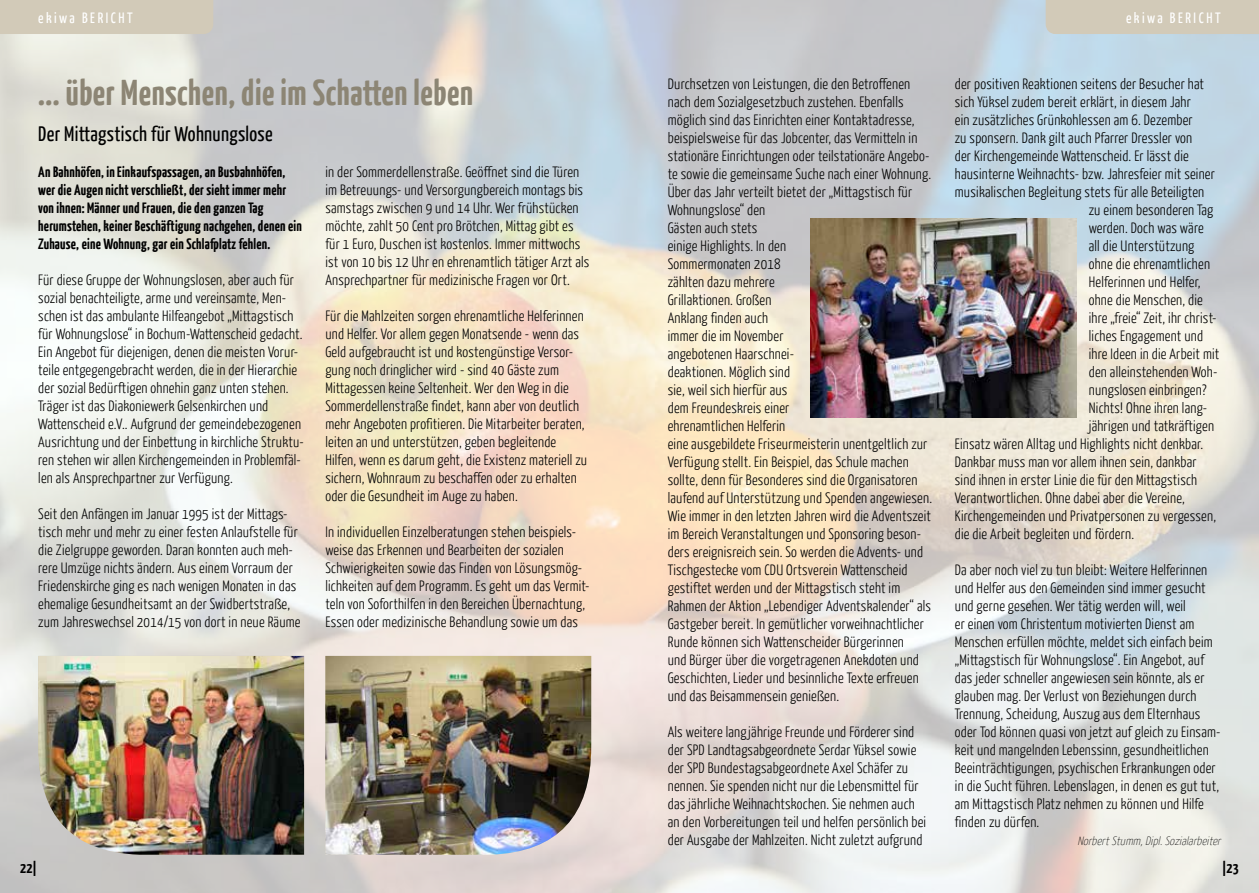
<style>
.page{position:relative;width:1259px;height:893px;background:#fff}
.page>*{position:absolute;margin:0;border:0;box-sizing:border-box;transform-origin:0 0}
.t1{font:700 36px "Yanone Kaffeesatz";letter-spacing:.015em;color:#8c8574}
.t2{font:21px "Yanone Kaffeesatz";letter-spacing:.015em;color:#000}
.t3{font:300 15px/18px "Yanone Kaffeesatz";letter-spacing:.015em;color:#000}
.t4{font:700 15px/18px "Yanone Kaffeesatz";letter-spacing:.015em;color:#000}
.t5{font:15px "Yanone Kaffeesatz";letter-spacing:.17em;color:#fff}
.t6{font:italic 100 12px "Yanone Kaffeesatz";color:#000}
</style>
<div class="page">
<img style="left:0;top:0;width:1259px;height:893px">
<img style="left:325px;top:656px;width:266px;height:199px">
<img style="left:38px;top:656px;width:266px;height:199px">
<img style="left:810px;top:219px;width:266px;height:199px">
<div style="left:1045px;top:0;width:214px;height:34px;background:#d2cab8"></div>
<div style="left:0;top:0;width:213px;height:34px;background:#d2cab8"></div>
<p class="t5" style="left:38px;top:8px;width:96px">ekiwa BERICHT</p>
<p class="t5" style="left:1126px;top:8px;width:96px">ekiwa BERICHT</p>
<h1 class="t1" style="left:38px;top:69px;width:436px">... über Menschen, die im Schatten leben</h1>
<h2 class="t2" style="left:38px;top:121px;width:236px">Der Mittagstisch für Wohnungslose</h2>
<p class="t4" style="left:38px;top:162px;width:265px">An Bahnhöfen, in Einkaufspassagen, an Busbahnhöfen, wer die Augen nicht verschließt, der sieht immer mehr von ihnen: Männer und Frauen, die den ganzen Tag herumstehen, keiner Beschäftigung nachgehen, denen ein Zuhause, eine Wohnung, gar ein Schlafplatz fehlen.</p>
<p class="t3" style="left:38px;top:271px;width:267px">Für diese Gruppe der Wohnungslosen, aber auch für sozial benachteiligte, arme und vereinsamte, Men&shy;schen ist das ambulante Hilfeangebot „Mittagstisch für Wohnungslose“ in Bochum-Wattenscheid gedacht.<br>Ein Angebot für diejenigen, denen die meisten Vorur&shy;teile entgegengebracht werden, die in der Hierarchie der sozial Bedürftigen ohnehin ganz unten stehen.<br>Träger ist das Diakoniewerk Gelsenkirchen und Wattenscheid e.V.. Aufgrund der gemeindebezogenen Ausrichtung und der Einbettung in kirchliche Struktu&shy;ren stehen wir allen Kirchengemeinden in Problemfäl&shy;len als Ansprechpartner zur Verfügung.</p>
<p class="t3" style="left:38px;top:505px;width:264px">Seit den Anfängen im Januar 1995 ist der Mittags&shy;tisch mehr und mehr zu einer festen Anlaufstelle für die Zielgruppe geworden. Daran konnten auch meh&shy;rere Umzüge nichts ändern. Aus einem Vorraum der Friedenskirche ging es nach wenigen Monaten in das ehemalige Gesundheitsamt an der Swidbertstraße, zum Jahreswechsel 2014/15 von dort in neue Räume</p>
<p class="t3" style="left:325px;top:163px;width:265px">in der Sommerdellenstraße. Geöffnet sind die Türen im Betreuungs- und Versorgungbereich montags bis samstags zwischen 9 und 14 Uhr. Wer frühstücken möchte, zahlt 50 Cent pro Brötchen, Mittag gibt es für 1 Euro, Duschen ist kostenlos. Immer mittwochs ist von 10 bis 12 Uhr en ehrenamtlich tätiger Arzt als Ansprechpartner für medizinische Fragen vor Ort.</p>
<p class="t3" style="left:325px;top:307px;width:263px">Für die Mahlzeiten sorgen ehrenamtliche Helferinnen und Helfer. Vor allem gegen Monatsende - wenn das Geld aufgebraucht ist und kostengünstige Versor&shy;gung noch dringlicher wird - sind 40 Gäste zum Mittagessen keine Seltenheit. Wer den Weg in die Sommerdellenstraße findet, kann aber von deutlich mehr Angeboten profitieren. Die Mitarbeiter beraten, leiten an und unterstützen, geben begleitende Hilfen, wenn es darum geht, die Existenz materiell zu sichern, Wohnraum zu beschaffen oder zu erhalten oder die Gesundheit im Auge zu haben.</p>
<p class="t3" style="left:325px;top:523px;width:266px">In individuellen Einzelberatungen stehen beispiels&shy;weise das Erkennen und Bearbeiten der sozialen Schwierigkeiten sowie das Finden von Lösungsmög&shy;lichkeiten auf dem Programm. Es geht um das Vermit&shy;teln von Soforthilfen in den Bereichen Übernachtung, Essen oder medizinische Behandlung sowie um das</p>
<p class="t3" style="left:668px;top:74px;width:266px">Durchsetzen von Leistungen, die den Betroffenen nach dem Sozialgesetzbuch zustehen. Ebenfalls möglich sind das Einrichten einer Kontaktadresse, beispielsweise für das Jobcenter, das Vermitteln in stationäre Einrichtungen oder teilstationäre Angebo&shy;te sowie die gemeinsame Suche nach einer Wohnung.<br>Über das Jahr verteilt bietet der „Mittagstisch für Wohnungslose“ den<br>Gästen auch stets<br>einige Highlights. In den<br>Sommermonaten 2018<br>zählten dazu mehrere<br>Grillaktionen. Großen<br>Anklang finden auch<br>immer die im November<br>angebotenen Haarschnei-<br>deaktionen. Möglich sind<br>sie, weil sich hierfür aus<br>dem Freundeskreis einer<br>ehrenamtlichen Helferin<br>eine ausgebildete Friseurmeisterin unentgeltlich zur Verfügung stellt. Ein Beispiel, das Schule machen sollte, denn für Besonderes sind die Organisatoren laufend auf Unterstützung und Spenden angewiesen.<br>Wie immer in den letzten Jahren wird die Adventszeit im Bereich Veranstaltungen und Sponsoring beson&shy;ders ereignisreich sein. So werden die Advents- und Tischgestecke vom CDU Ortsverein Wattenscheid gestiftet werden und der Mittagstisch steht im Rahmen der Aktion „Lebendiger Adventskalender“ als Gastgeber bereit. In gemütlicher vorweihnachtlicher Runde können sich Wattenscheider Bürgerinnen<br>und Bürger über die vorgetragenen Anekdoten und Geschichten, Lieder und besinnliche Texte erfreuen und das Beisammensein genießen.</p>
<p class="t3" style="left:668px;top:722px;width:260px">Als weitere langjährige Freunde und Förderer sind der SPD Landtagsabgeordnete Serdar Yüksel sowie der SPD Bundestagsabgeordnete Axel Schäfer zu nennen. Sie spenden nicht nur die Lebensmittel für das jährliche Weihnachtskochen. Sie nehmen auch an den Vorbereitungen teil und helfen persönlich bei der Ausgabe der Mahlzeiten. Nicht zuletzt aufgrund</p>
<p class="t3" style="left:955px;top:74px;width:250px">der positiven Reaktionen seitens der Besucher hat</p>
<p class="t3" style="left:955px;top:92px;width:237px">sich Yüksel zudem bereit erklärt, in diesem Jahr</p>
<p class="t3" style="left:955px;top:110px;width:239px">ein zusätzliches Grünkohlessen am 6. Dezember</p>
<p class="t3" style="left:955px;top:128px;width:239px">zu sponsern. Dank gilt auch Pfarrer Dressler von</p>
<p class="t3" style="left:955px;top:146px;width:235px">der Kirchengemeinde Wattenscheid. Er lässt die</p>
<p class="t3" style="left:955px;top:164px;width:261px">hausinterne Weihnachts- bzw. Jahresfeier mit seiner</p>
<p class="t3" style="left:955px;top:182px;width:251px">musikalischen Begleitung stets für alle Beteiligten</p>
<p class="t3" style="left:1088px;top:200px;width:126px">zu einem besonderen Tag</p>
<p class="t3" style="left:1088px;top:218px;width:116px">werden. Doch was wäre</p>
<p class="t3" style="left:1088px;top:236px;width:107px">all die Unterstützung</p>
<p class="t3" style="left:1088px;top:254px;width:123px">ohne die ehrenamtlichen</p>
<p class="t3" style="left:1088px;top:272px;width:113px">Helferinnen und Helfer,</p>
<p class="t3" style="left:1088px;top:290px;width:116px">ohne die Menschen, die</p>
<p class="t3" style="left:1088px;top:308px;width:129px">ihre „freie“ Zeit, ihr christ-</p>
<p class="t3" style="left:1088px;top:326px;width:116px">liches Engagement und</p>
<p class="t3" style="left:1088px;top:344px;width:132px">ihre Ideen in die Arbeit mit</p>
<p class="t3" style="left:1088px;top:362px;width:130px">den alleinstehenden Woh-</p>
<p class="t3" style="left:1088px;top:380px;width:119px">nungslosen einbringen?</p>
<p class="t3" style="left:1088px;top:398px;width:120px">Nichts! Ohne ihren lang-</p>
<p class="t3" style="left:1088px;top:416px;width:127px">jährigen und tatkräftigen</p>
<p class="t3" style="left:955px;top:434px;width:250px">Einsatz wären Alltag und Highlights nicht denkbar.</p>
<p class="t3" style="left:955px;top:452px;width:243px">Dankbar muss man vor allem ihnen sein, dankbar</p>
<p class="t3" style="left:955px;top:470px;width:244px">sind ihnen in erster Linie die für den Mittagstisch</p>
<p class="t3" style="left:955px;top:488px;width:231px">Verantwortlichen. Ohne dabei aber die Vereine,</p>
<p class="t3" style="left:955px;top:506px;width:263px">Kirchengemeinden und Privatpersonen zu vergessen,</p>
<p class="t3" style="left:955px;top:524px;width:181px">die die Arbeit begleiten und fördern.</p>
<p class="t3" style="left:955px;top:560px;width:267px">Da aber noch viel zu tun bleibt: Weitere Helferinnen und Helfer aus den Gemeinden sind immer gesucht und gerne gesehen. Wer tätig werden will, weil<br>er einen vom Christentum motivierten Dienst am Menschen erfüllen möchte, meldet sich einfach beim „Mittagstisch für Wohnungslose“. Ein Angebot, auf das jeder schneller angewiesen sein könnte, als er glauben mag. Der Verlust von Beziehungen durch Trennung, Scheidung, Auszug aus dem Elternhaus oder Tod können quasi von jetzt auf gleich zu Einsam&shy;keit und mangelnden Lebenssinn, gesundheitlichen Beeinträchtigungen, psychischen Erkrankungen oder in die Sucht führen. Lebenslagen, in denen es gut tut, am Mittagstisch Platz nehmen zu können und Hilfe finden zu dürfen.</p>
<p class="t6" style="left:1077px;top:833px;width:148px">NorbertStumm,Dipl.Sozialarbeiter</p>
<p class="t4" style="left:20px;top:858px;width:18px">22|</p>
<p class="t4" style="left:1222px;top:858px;width:18px">|23</p>
</div>
